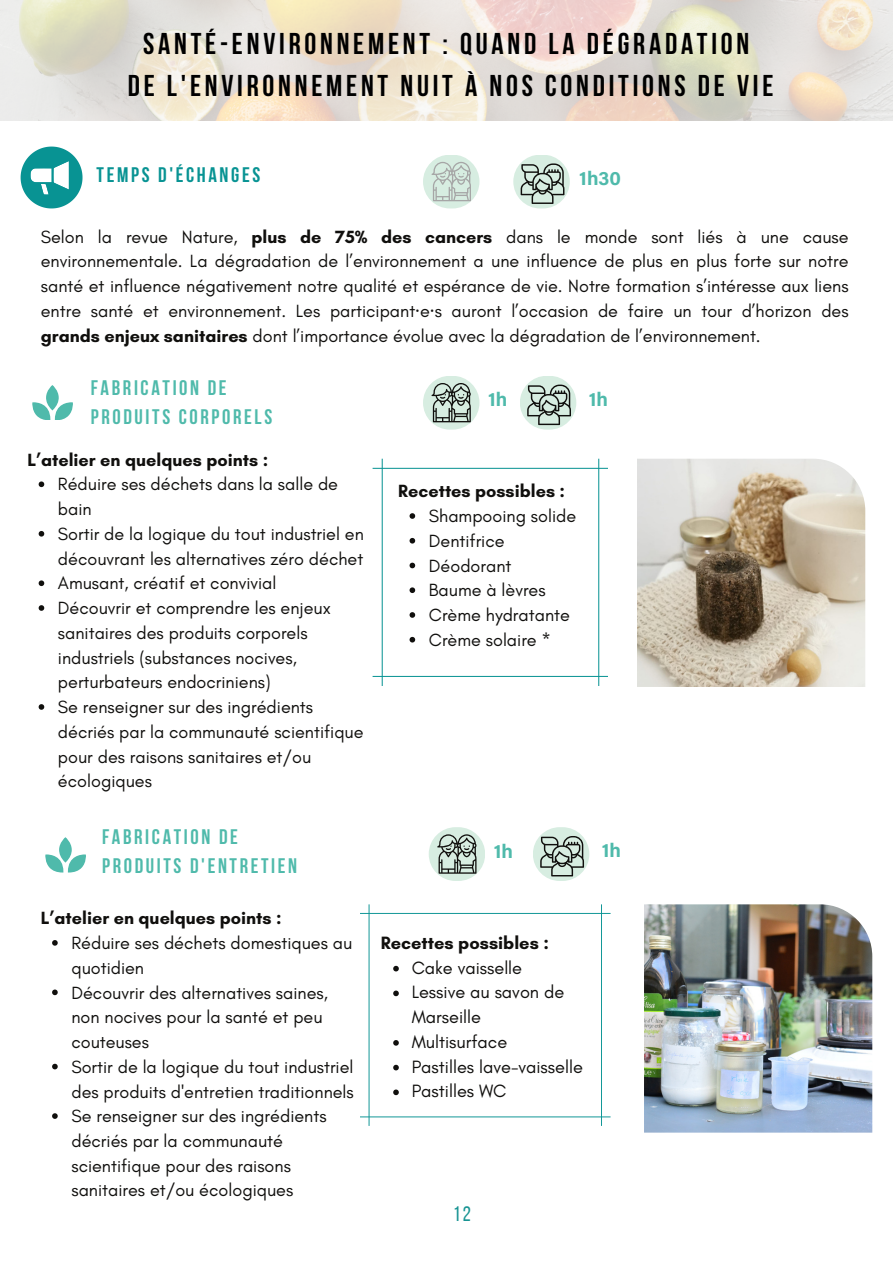
<style>
.page{position:relative;width:893px;height:1264px;background:#fff}
.page>*{position:absolute;margin:0;border:0;box-sizing:border-box;transform-origin:0 0}
.t1{font:700 30px "Bebas Neue";letter-spacing:.125em;color:#000}
.t2{font:700 21px/29.2px "Bebas Neue";letter-spacing:.125em;color:#4fbaab}
.t3{font:700 21px "Bebas Neue";letter-spacing:.125em;color:#089393}
.t4{font:21px "Bebas Neue";color:#189493}
.t5{font:700 19.5px "Acumin Pro";color:#4fbaab}
.t6{font:18.15px/24.8px "Glacial Indifference";color:#100f0d}
.t7{font:700 18.15px "Glacial Indifference";color:#100f0d}
.t8{font:18px/24.8px "Glacial Indifference";color:#100f0d}
.t9{font:700 18px "Glacial Indifference";color:#100f0d}
.s1{font-weight:700}
.s2{font-family:"Noto Sans"}
</style>
<div class="page">
<img style="left:0;top:0;width:892px;height:120px">
<div style="left:513px;top:155px;width:56px;height:53px;background:#d7ede1;border-radius:27px"></div>
<svg style="left:520px;top:163px;width:44px;height:41px"></svg>
<svg style="left:21px;top:146px;width:61px;height:62px"></svg>
<div style="left:423px;top:155px;width:56px;height:53px;background:#d7ede1;border-radius:27px"></div>
<svg style="left:431px;top:162px;width:40px;height:39px"></svg>
<svg style="left:45px;top:837px;width:41px;height:35px"></svg>
<img style="left:644px;top:904px;width:228px;height:228px">
<svg style="left:32px;top:385px;width:41px;height:35px"></svg>
<img style="left:637px;top:458px;width:228px;height:229px">
<div style="left:423px;top:376px;width:56px;height:53px;background:#d7ede1;border-radius:27px"></div>
<svg style="left:431px;top:383px;width:40px;height:39px"></svg>
<div style="left:520px;top:376px;width:56px;height:53px;background:#d7ede1;border-radius:27px"></div>
<svg style="left:527px;top:384px;width:44px;height:41px"></svg>
<svg style="left:372px;top:458px;width:236px;height:228px"></svg>
<div style="left:428px;top:827px;width:57px;height:54px;background:#d7ede1;border-radius:27px"></div>
<svg style="left:437px;top:834px;width:39px;height:39px"></svg>
<div style="left:533px;top:827px;width:56px;height:54px;background:#d7ede1;border-radius:27px"></div>
<svg style="left:540px;top:836px;width:44px;height:40px"></svg>
<svg style="left:52px;top:940px;width:6px;height:5px"></svg>
<svg style="left:52px;top:989px;width:6px;height:6px"></svg>
<svg style="left:52px;top:1063px;width:6px;height:6px"></svg>
<svg style="left:52px;top:1113px;width:6px;height:5px"></svg>
<svg style="left:39px;top:481px;width:5px;height:6px"></svg>
<svg style="left:39px;top:531px;width:5px;height:5px"></svg>
<svg style="left:39px;top:580px;width:5px;height:6px"></svg>
<svg style="left:39px;top:605px;width:5px;height:6px"></svg>
<svg style="left:39px;top:704px;width:5px;height:5px"></svg>
<svg style="left:409px;top:513px;width:6px;height:6px"></svg>
<svg style="left:409px;top:538px;width:6px;height:5px"></svg>
<svg style="left:409px;top:562px;width:6px;height:6px"></svg>
<svg style="left:409px;top:587px;width:6px;height:6px"></svg>
<svg style="left:409px;top:612px;width:6px;height:5px"></svg>
<svg style="left:409px;top:637px;width:6px;height:5px"></svg>
<svg style="left:360px;top:904px;width:250px;height:221px"></svg>
<svg style="left:393px;top:965px;width:6px;height:6px"></svg>
<svg style="left:393px;top:990px;width:6px;height:6px"></svg>
<svg style="left:393px;top:1040px;width:6px;height:5px"></svg>
<svg style="left:393px;top:1064px;width:6px;height:6px"></svg>
<svg style="left:393px;top:1089px;width:6px;height:6px"></svg>
<p class="t1" style="left:143px;top:31px;width:607px">SANTÉ-ENVIRONNEMENT : QUAND LA DÉGRADATION</p>
<p class="t1" style="left:128px;top:73px;width:647px">DE L'ENVIRONNEMENT NUIT À NOS CONDITIONS DE VIE</p>
<p class="t3" style="left:97px;top:166px;width:165px">TEMPS D'ÉCHANGES</p>
<p class="t5" style="left:579px;top:170px;width:43px">1h30</p>
<p class="t8" style="left:41px;top:224px;width:809px;text-align:justify">Selon la revue Nature, <span class="s1">plus de 75% des cancers</span> dans le monde sont liés à une cause environnementale. La dégradation de l’environnement a une influence de plus en plus forte sur notre santé et influence négativement notre qualité et espérance de vie. Notre formation s’intéresse aux liens entre santé et environnement. Les participant<span class="s2">·</span>e<span class="s2">·</span>s auront l’occasion de faire un tour d’horizon des <span class="s1">grands enjeux sanitaires</span> dont l’importance évolue avec la dégradation de l’environnement.</p>
<p class="t2" style="left:91px;top:376px;width:183px;line-height:28.5px">FABRICATION DE<br>PRODUITS CORPORELS</p>
<p class="t9" style="left:27px;top:448px;width:242px">L’atelier en quelques points :</p>
<p class="t8" style="left:58px;top:472px;width:281px">Réduire ses déchets dans la salle de bain</p>
<p class="t8" style="left:58px;top:521px;width:307px">Sortir de la logique du tout industriel en découvrant les alternatives zéro déchet</p>
<p class="t8" style="left:58px;top:570px;width:220px">Amusant, créatif et convivial</p>
<p class="t8" style="left:58px;top:595px;width:274px">Découvrir et comprendre les enjeux sanitaires des produits corporels industriels (substances nocives, perturbateurs endocriniens)</p>
<p class="t8" style="left:58px;top:694px;width:307px">Se renseigner sur des ingrédients décriés par la communauté scientifique pour des raisons sanitaires et/ou écologiques</p>
<p class="t2" style="left:102px;top:824px;width:197px">FABRICATION DE<br>PRODUITS D'ENTRETIEN</p>
<p class="t9" style="left:41px;top:907px;width:242px">L’atelier en quelques points :</p>
<p class="t8" style="left:71px;top:930px;width:282px">Réduire ses déchets domestiques au quotidien</p>
<p class="t8" style="left:71px;top:979px;width:258px">Découvrir des alternatives saines, non nocives pour la santé et peu couteuses</p>
<p class="t8" style="left:71px;top:1054px;width:284px">Sortir de la logique du tout industriel des produits d'entretien traditionnels</p>
<p class="t8" style="left:71px;top:1103px;width:257px">Se renseigner sur des ingrédients décriés par la communauté scientifique pour des raisons sanitaires et/ou écologiques</p>
<p class="t5" style="left:488px;top:392px;width:21px">1h</p>
<p class="t5" style="left:588px;top:391px;width:21px">1h</p>
<p class="t9" style="left:398px;top:480px;width:168px">Recettes possibles :</p>
<p class="t8" style="left:429px;top:503px;width:149px">Shampooing solide</p>
<p class="t8" style="left:429px;top:528px;width:77px">Dentifrice</p>
<p class="t8" style="left:429px;top:553px;width:84px">Déodorant</p>
<p class="t8" style="left:429px;top:577px;width:118px">Baume à lèvres</p>
<p class="t8" style="left:429px;top:602px;width:142px">Crème hydratante</p>
<p class="t8" style="left:429px;top:627px;width:124px">Crème solaire *</p>
<p class="t5" style="left:494px;top:843px;width:21px">1h</p>
<p class="t5" style="left:601px;top:842px;width:21px">1h</p>
<p class="t7" style="left:381px;top:931px;width:169px">Recettes possibles :</p>
<p class="t6" style="left:411px;top:955px;width:112px">Cake vaisselle</p>
<p class="t6" style="left:411px;top:979px;width:154px">Lessive au savon de<br>Marseille</p>
<p class="t6" style="left:411px;top:1029px;width:97px">Multisurface</p>
<p class="t6" style="left:411px;top:1053px;width:173px">Pastilles lave-vaisselle</p>
<p class="t6" style="left:411px;top:1078px;width:96px">Pastilles WC</p>
<p class="t4" style="left:453px;top:1205px;width:19px">12</p>
</div>
